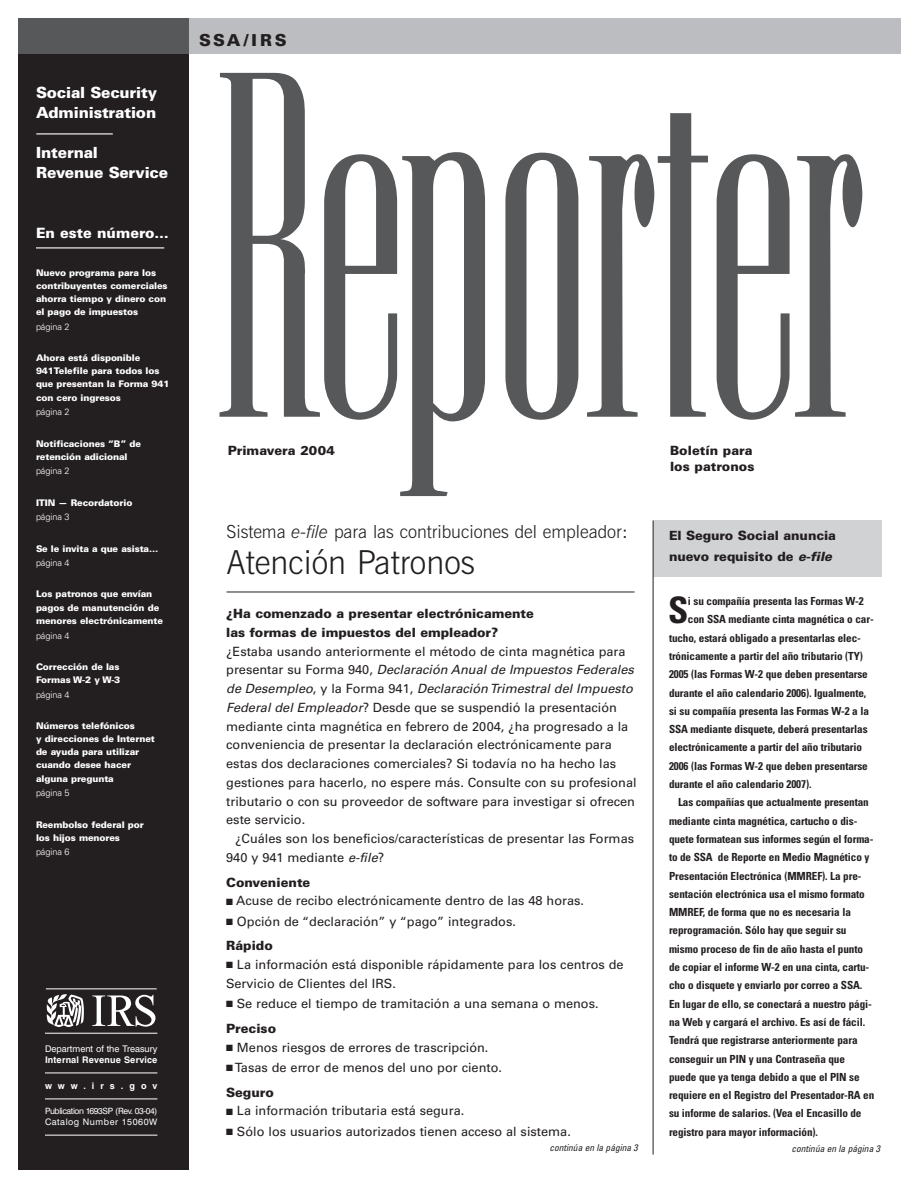
<style>
.page{position:relative;width:918px;height:1188px;background:#fff}
.page>*{position:absolute;margin:0;border:0;box-sizing:border-box;transform-origin:0 0}
.t1{font:428.7px "Ultra Condensed Serif";letter-spacing:-.03em;color:#57585a}
.t2{font:700 condensed 36.45px "Univers";color:#231f20}
.t3{font:300 33px "News Gothic BT";color:#231f20}
.t4{font:300 18px "News Gothic BT";color:#231f20}
.t5{font:900 16.5px "Univers";letter-spacing:.145em;color:#231f20}
.t6{font:900 15.3px/20.2px "Univers";letter-spacing:-.015em;color:#fff}
.t7{font:900 14.25px "Univers";color:#fff}
.t8{font:12.75px/18.8px "Univers";color:#231f20}
.t9{font:900 12.75px/16.5px "Univers";letter-spacing:-.005em;color:#231f20}
.t10{font:700 condensed 11.1px "Univers";letter-spacing:-.01em;color:#231f20}
.t11{font:italic condensed 9.45px "Univers";color:#231f20}
.t12{font:900 9.15px/13.2px "Univers";letter-spacing:-.015em;color:#fff}
.t13{font:300 9.15px "Univers";letter-spacing:-.01em;color:#fff}
.t14{font:9.15px "Swiss 721 BT";color:#fff}
.t15{font:700 9.15px "Swiss 721 BT";letter-spacing:.015em;color:#fff}
.t16{font:700 9.15px "Swiss 721 BT";letter-spacing:.655em;color:#fff}
.t17{font:9px "Swiss 721 BT";letter-spacing:.055em;color:#fff}
.t18{font:8.7px "Swiss 721 BT";letter-spacing:-.045em;color:#fff}
.s1{font-style:italic}
.s2{font-size:21px}
.s3{font-weight:900}
</style>
<div class="page">
<div style="left:18px;top:18px;width:171px;height:1152px;background:#231f20"></div>
<hr style="left:36px;top:133px;width:77px;height:1px;background:#fff">
<div style="left:189px;top:18px;width:711px;height:36px;background:#bcbdc0"></div>
<svg style="left:92px;top:995px;width:63px;height:32px"></svg>
<svg style="left:46px;top:994px;width:38px;height:33px"></svg>
<hr style="left:46px;top:988px;width:111px;height:1px;background:#fff">
<hr style="left:45px;top:1033px;width:112px;height:1px;background:#fff">
<hr style="left:45px;top:1072px;width:112px;height:1px;background:#fff">
<hr style="left:45px;top:1098px;width:112px;height:1px;background:#fff">
<hr style="left:45px;top:1135px;width:112px;height:1px;background:#fff">
<div style="left:18px;top:18px;width:171px;height:36px;background:#57585a"></div>
<div style="left:653px;top:520px;width:229px;height:57px;background:#d1d2d4"></div>
<hr style="left:653px;top:521px;width:1px;height:634px;background:#231f20">
<hr style="left:226px;top:592px;width:408px;height:1px;background:#231f20">
<hr style="left:36px;top:247px;width:128px;height:1px;background:#fff">
<h3 class="t6" style="left:36px;top:84px;width:122px">Social Security<br>Administration</h3>
<h3 class="t6" style="left:36px;top:144px;width:133px">Internal<br>Revenue Service</h3>
<p class="t7" style="left:36px;top:228px;width:134px">En este número…</p>
<p class="t12" style="left:36px;top:267px;width:133px">Nuevo programa para los contribuyentes comerciales ahorra tiempo y dinero con el pago de impuestos</p>
<p class="t13" style="left:36px;top:323px;width:35px">página 2</p>
<p class="t12" style="left:36px;top:352px;width:135px">Ahora está disponible<br>941Telefile para todos los que presentan la Forma 941 con cero ingresos</p>
<p class="t13" style="left:36px;top:409px;width:35px">página 2</p>
<p class="t12" style="left:36px;top:438px;width:107px">Notificaciones “B” de retención adicional</p>
<p class="t13" style="left:36px;top:468px;width:35px">página 2</p>
<p class="t12" style="left:36px;top:497px;width:98px">ITIN — Recordatorio</p>
<p class="t13" style="left:36px;top:514px;width:35px">página 3</p>
<p class="t12" style="left:36px;top:543px;width:124px">Se le invita a que asista…</p>
<p class="t13" style="left:36px;top:560px;width:35px">página 4</p>
<p class="t12" style="left:36px;top:588px;width:129px">Los patronos que envían pagos de manutención de menores electrónicamente</p>
<p class="t13" style="left:36px;top:632px;width:35px">página 4</p>
<p class="t12" style="left:36px;top:661px;width:86px">Corrección de las<br>Formas W-2 y W-3</p>
<p class="t13" style="left:36px;top:691px;width:35px">página 4</p>
<p class="t12" style="left:36px;top:720px;width:120px">Números telefónicos<br>y direcciones de Internet de ayuda para utilizar cuando desee hacer alguna pregunta</p>
<p class="t13" style="left:36px;top:790px;width:35px">página 5</p>
<p class="t12" style="left:36px;top:819px;width:109px">Reembolso federal por los hijos menores</p>
<p class="t13" style="left:36px;top:849px;width:35px">página 6</p>
<p class="t14" style="left:45px;top:1045px;width:114px">Department of the Treasury</p>
<p class="t15" style="left:45px;top:1056px;width:114px">Internal Revenue Service</p>
<p class="t16" style="left:45px;top:1082px;width:114px">www.irs.gov</p>
<p class="t18" style="left:45px;top:1108px;width:114px">Publication 1693SP (Rev. 03-04)</p>
<p class="t17" style="left:45px;top:1118px;width:114px">Catalog Number 15060W</p>
<h3 class="t5" style="left:199px;top:34px;width:89px">SSA/IRS</h3>
<h1 class="t1" style="left:209px;top:54px;width:664px">Reporter</h1>
<p class="t9" style="left:228px;top:443px;width:109px">Primavera 2004</p>
<p class="t9" style="left:670px;top:443px;width:86px">Boletín para los patronos</p>
<h3 class="t4" style="left:226px;top:525px;width:403px">Sistema <span class="s1">e-file</span> para las contribuciones del empleador<span class="s2">:</span></h3>
<h3 class="t3" style="left:226px;top:550px;width:250px">Atención Patronos</h3>
<p class="t9" style="left:226px;top:605px;width:309px;line-height:18.8px">¿Ha comenzado a presentar electrónicamente las formas de impuestos del empleador?</p>
<p class="t8" style="left:226px;top:643px;width:412px">¿Estaba usando anteriormente el método de cinta magnética para presentar su Forma 940, <span class="s1">Declaración Anual de Impuestos Federales de Desempleo</span>, y la Forma 941, <span class="s1">Declaración Trimestral del Impuesto Federal del Empleador</span>? Desde que se suspendió la presentación mediante cinta magnética en febrero de 2004, ¿ha progresado a la conveniencia de presentar la declaración electrónicamente para estas dos declaraciones comerciales? Si todavía no ha hecho las gestiones para hacerlo, no espere más. Consulte con su profesional tributario o con su proveedor de software para investigar si ofrecen este servicio.</p>
<p class="t8" style="left:226px;top:830px;width:409px;text-indent:9px">¿Cuáles son los beneficios/características de presentar las Formas<br>940 y 941 mediante <span class="s1">e-file</span>?</p>
<p class="t9" style="left:226px;top:875px;width:86px">Conveniente</p>
<p class="t8" style="left:226px;top:893px;width:359px">■ Acuse de recibo electrónicamente dentro de las 48 horas.</p>
<p class="t8" style="left:226px;top:910px;width:291px;line-height:24.8px">■ Opción de “declaración” y “pago” integrados.<br><span class="s3">Rápido</span></p>
<p class="t8" style="left:226px;top:956px;width:399px">■ La información está disponible rápidamente para los centros de<br>Servicio de Clientes del IRS.</p>
<p class="t8" style="left:226px;top:992px;width:374px;line-height:24.8px">■ Se reduce el tiempo de tramitación a una semana o menos.<br><span class="s3">Preciso</span></p>
<p class="t8" style="left:226px;top:1039px;width:264px">■ Menos riesgos de errores de trascripción.</p>
<p class="t8" style="left:226px;top:1056px;width:277px;line-height:24.8px">■ Tasas de error de menos del uno por ciento.<br><span class="s3">Seguro</span></p>
<p class="t8" style="left:226px;top:1103px;width:240px">■ La información tributaria está segura.</p>
<p class="t8" style="left:226px;top:1123px;width:346px">■ Sólo los usuarios autorizados tienen acceso al sistema.</p>
<p class="t11" style="left:549px;top:1145px;width:90px">continúa en la página 3</p>
<p class="t9" style="left:669px;top:526px;width:169px;line-height:21px">El Seguro Social anuncia nuevo requisito de <span class="s1">e-file</span></p>
<h2 class="t2" style="left:668px;top:597px;width:22px">S</h2>
<p class="t10" style="left:688px;top:597px;width:177px">i su compañía presenta las Formas W-2</p>
<p class="t10" style="left:688px;top:615px;width:187px">con SSA mediante cinta magnética o car-</p>
<p class="t10" style="left:669px;top:634px;width:193px">tucho, estará obligado a presentarlas elec-</p>
<p class="t10" style="left:669px;top:652px;width:195px">trónicamente a partir del año tributario (TY)</p>
<p class="t10" style="left:669px;top:670px;width:200px">2005 (las Formas W-2 que deben presentarse</p>
<p class="t10" style="left:669px;top:689px;width:199px">durante el año calendario 2006). Igualmente,</p>
<p class="t10" style="left:669px;top:707px;width:201px">si su compañía presenta las Formas W-2 a la</p>
<p class="t10" style="left:669px;top:725px;width:200px">SSA mediante disquete, deberá presentarlas</p>
<p class="t10" style="left:669px;top:743px;width:195px">electrónicamente a partir del año tributario</p>
<p class="t10" style="left:669px;top:762px;width:200px">2006 (las Formas W-2 que deben presentarse</p>
<p class="t10" style="left:669px;top:780px;width:144px">durante el año calendario 2007).</p>
<p class="t10" style="left:678px;top:798px;width:192px">Las compañías que actualmente presentan</p>
<p class="t10" style="left:669px;top:817px;width:190px">mediante cinta magnética, cartucho o dis-</p>
<p class="t10" style="left:669px;top:835px;width:206px">quete formatean sus informes según el forma-</p>
<p class="t10" style="left:669px;top:853px;width:202px">to de SSA de Reporte en Medio Magnético y</p>
<p class="t10" style="left:669px;top:872px;width:194px">Presentación Electrónica (MMREF). La pre-</p>
<p class="t10" style="left:669px;top:890px;width:197px">sentación electrónica usa el mismo formato</p>
<p class="t10" style="left:669px;top:908px;width:183px">MMREF, de forma que no es necesaria la</p>
<p class="t10" style="left:669px;top:926px;width:179px">reprogramación. Sólo hay que seguir su</p>
<p class="t10" style="left:669px;top:945px;width:196px">mismo proceso de fin de año hasta el punto</p>
<p class="t10" style="left:669px;top:963px;width:202px">de copiar el informe W-2 en una cinta, cartu-</p>
<p class="t10" style="left:669px;top:981px;width:195px">cho o disquete y enviarlo por correo a SSA.</p>
<p class="t10" style="left:669px;top:1000px;width:204px">En lugar de ello, se conectará a nuestro pági-</p>
<p class="t10" style="left:669px;top:1018px;width:198px">na Web y cargará el archivo. Es así de fácil.</p>
<p class="t10" style="left:669px;top:1036px;width:190px">Tendrá que registrarse anteriormente para</p>
<p class="t10" style="left:669px;top:1055px;width:178px">conseguir un PIN y una Contraseña que</p>
<p class="t10" style="left:669px;top:1073px;width:192px">puede que ya tenga debido a que el PIN se</p>
<p class="t10" style="left:669px;top:1091px;width:207px">requiere en el Registro del Presentador-RA en</p>
<p class="t10" style="left:669px;top:1109px;width:194px">su informe de salarios. (Vea el Encasillo de</p>
<p class="t10" style="left:669px;top:1128px;width:151px">registro para mayor información).</p>
<p class="t11" style="left:791px;top:1145px;width:90px">continúa en la página 3</p>
</div>
